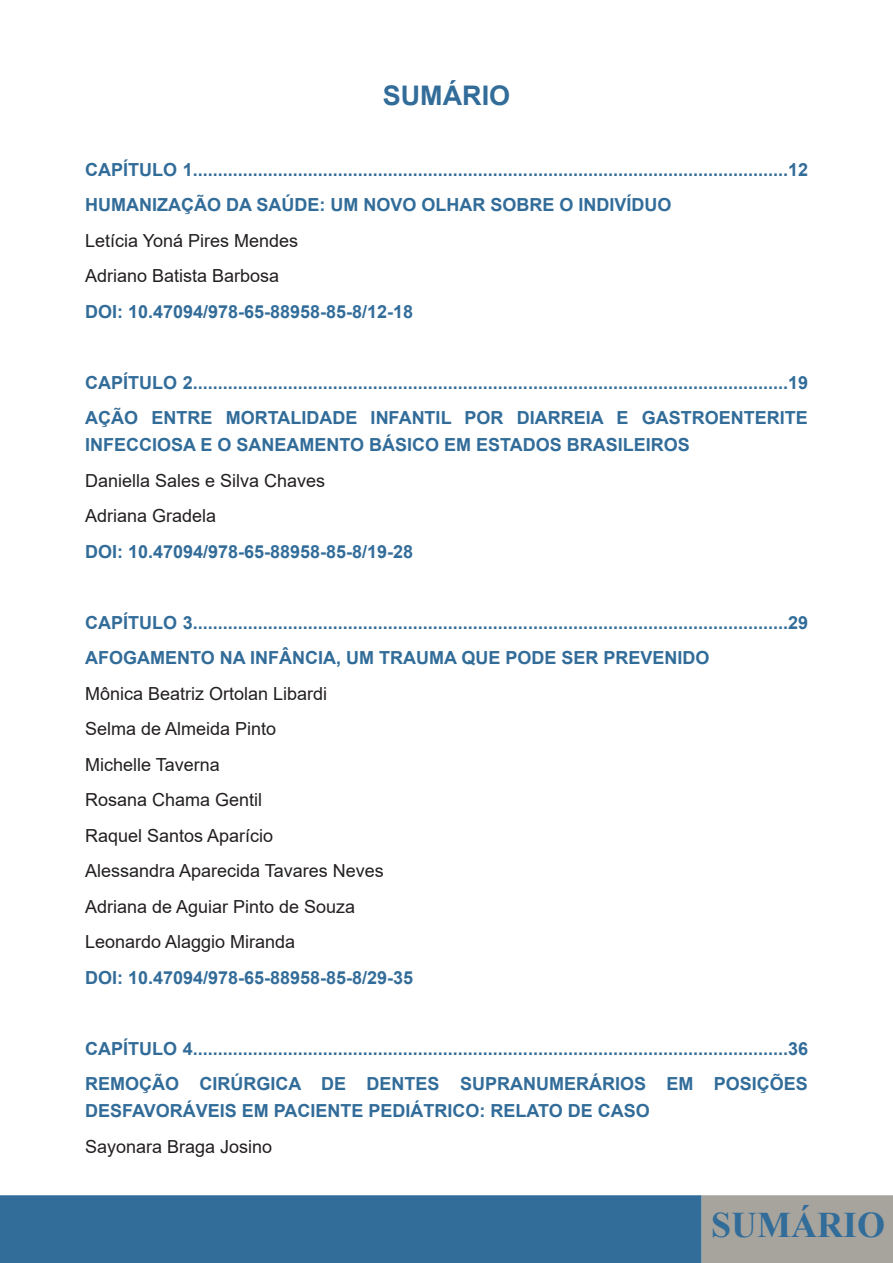
<style>
.page{position:relative;width:893px;height:1263px;background:#fff}
.page>*{position:absolute;margin:0;border:0;box-sizing:border-box;transform-origin:0 0}
.t1{font:700 36px "Times New Roman";color:#326c99}
.t2{font:700 27px "Arial";color:#326c99}
.Sem_Espaçamento{font:700 18px/27px "Arial";color:#326c99}
.Sem_Espaçamento-2{font:18px "Arial";color:#231f20}
</style>
<div class="page">
<div style="left:0;top:1195px;width:702px;height:68px;background:#326c99;border:2px solid #326c99"></div>
<div style="left:702px;top:1195px;width:191px;height:68px;background:#a7a49e"></div>
<p class="t2" style="left:383px;top:76px;width:129px">SUMÁRIO</p>
<p class="Sem_Espaçamento" style="left:85px;top:156px;width:725px">CAPÍTULO 1.......................................................................................................................12</p>
<p class="Sem_Espaçamento" style="left:85px;top:192px;width:588px">HUMANIZAÇÃO DA SAÚDE: UM NOVO OLHAR SOBRE O INDIVÍDUO</p>
<p class="Sem_Espaçamento-2" style="left:85px;top:228px;width:215px">Letícia Yoná Pires Mendes</p>
<p class="Sem_Espaçamento-2" style="left:85px;top:263px;width:196px">Adriano Batista Barbosa</p>
<p class="Sem_Espaçamento" style="left:85px;top:298px;width:330px">DOI: 10.47094/978-65-88958-85-8/12-18</p>
<p class="Sem_Espaçamento" style="left:85px;top:369px;width:725px">CAPÍTULO 2.......................................................................................................................19</p>
<p class="Sem_Espaçamento" style="left:85px;top:405px;width:724px">AÇÃO ENTRE MORTALIDADE INFANTIL POR DIARREIA E GASTROENTERITE<br>INFECCIOSA E O SANEAMENTO BÁSICO EM ESTADOS BRASILEIROS</p>
<p class="Sem_Espaçamento-2" style="left:85px;top:468px;width:242px">Daniella Sales e Silva Chaves</p>
<p class="Sem_Espaçamento-2" style="left:85px;top:504px;width:133px">Adriana Gradela</p>
<p class="Sem_Espaçamento" style="left:85px;top:538px;width:330px">DOI: 10.47094/978-65-88958-85-8/19-28</p>
<p class="Sem_Espaçamento" style="left:85px;top:609px;width:725px">CAPÍTULO 3.......................................................................................................................29</p>
<p class="Sem_Espaçamento" style="left:85px;top:645px;width:626px">AFOGAMENTO NA INFÂNCIA, UM TRAUMA QUE PODE SER PREVENIDO</p>
<p class="Sem_Espaçamento-2" style="left:85px;top:681px;width:244px">Mônica Beatriz Ortolan Libardi</p>
<p class="Sem_Espaçamento-2" style="left:85px;top:717px;width:193px">Selma de Almeida Pinto</p>
<p class="Sem_Espaçamento-2" style="left:85px;top:752px;width:136px">Michelle Taverna</p>
<p class="Sem_Espaçamento-2" style="left:85px;top:788px;width:179px">Rosana Chama Gentil</p>
<p class="Sem_Espaçamento-2" style="left:85px;top:823px;width:190px">Raquel Santos Aparício</p>
<p class="Sem_Espaçamento-2" style="left:85px;top:859px;width:300px">Alessandra Aparecida Tavares Neves</p>
<p class="Sem_Espaçamento-2" style="left:85px;top:894px;width:272px">Adriana de Aguiar Pinto de Souza</p>
<p class="Sem_Espaçamento-2" style="left:85px;top:930px;width:212px">Leonardo Alaggio Miranda</p>
<p class="Sem_Espaçamento" style="left:85px;top:964px;width:330px">DOI: 10.47094/978-65-88958-85-8/29-35</p>
<p class="Sem_Espaçamento" style="left:85px;top:1035px;width:725px">CAPÍTULO 4.......................................................................................................................36</p>
<p class="Sem_Espaçamento" style="left:85px;top:1071px;width:724px">REMOÇÃO CIRÚRGICA DE DENTES SUPRANUMERÁRIOS EM POSIÇÕES<br>DESFAVORÁVEIS EM PACIENTE PEDIÁTRICO: RELATO DE CASO</p>
<p class="Sem_Espaçamento-2" style="left:85px;top:1134px;width:189px">Sayonara Braga Josino</p>
<h1 class="t1" style="left:711px;top:1199px;width:175px">SUMÁRIO</h1>
</div>
